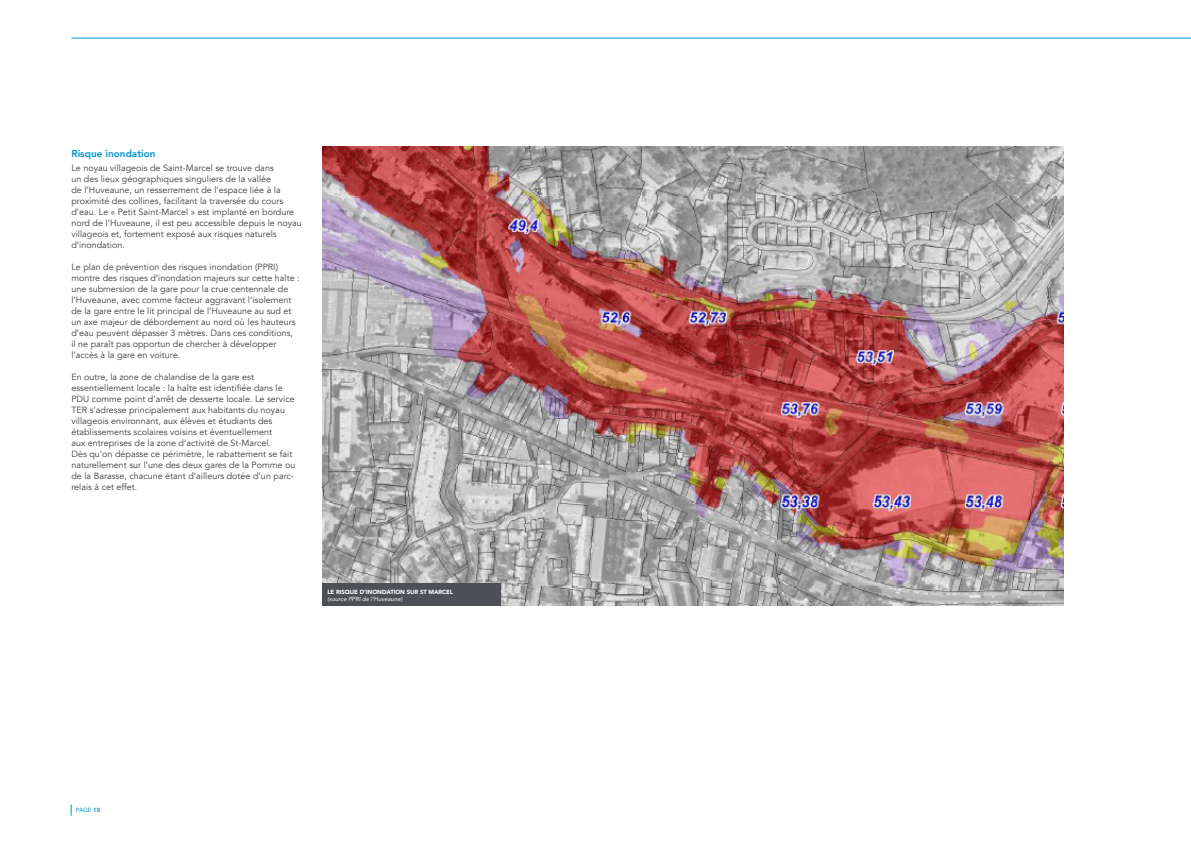
<style>
.page{position:relative;width:1191px;height:842px;background:#fff}
.page>*{position:absolute;margin:0;border:0;box-sizing:border-box;transform-origin:0 0}
.t1{font:800 10px "Avenir";color:#0093d0}
.t2{font:9px/11px "Avenir";color:#3e3e3f}
.legende{font:900 6px "Avenir";letter-spacing:-.01em;color:#fff}
.t3{font:6px "Avenir";color:#0093d0}
.legende-2{font:italic 5.9px "Avenir";color:#fff}
.s1{font-weight:800}
</style>
<div class="page">
<svg style="left:71px;top:804px;width:1px;height:12px"></svg>
<img style="left:323px;top:146px;width:740px;height:460px">
<div style="left:323px;top:583px;width:178px;height:23px;background:#4d5156"></div>
<hr style="left:71px;top:38px;width:1120px;height:1px;background:#0093d0">
<p class="t1" style="left:71px;top:146px;width:86px">Risque inondation</p>
<p class="t2" style="left:71px;top:163px;width:232px">Le noyau villageois de Saint-Marcel se trouve dans<br>un des lieux géographiques singuliers de la vallée<br>de l’Huveaune, un resserrement de l’espace liée à la proximité des collines, facilitant la traversée du cours d’eau. Le « Petit Saint-Marcel » est implanté en bordure nord de l’Huveaune, il est peu accessible depuis le noyau villageois et, fortement exposé aux risques naturels d’inondation.</p>
<p class="t2" style="left:71px;top:262px;width:230px">Le plan de prévention des risques inondation (PPRI) montre des risques d’inondation majeurs sur cette halte : une submersion de la gare pour la crue centennale de l’Huveaune, avec comme facteur aggravant l’isolement de la gare entre le lit principal de l’Huveaune au sud et un axe majeur de débordement au nord où les hauteurs d’eau peuvent dépasser 3 mètres. Dans ces conditions,<br>il ne paraît pas opportun de chercher à développer l’accès à la gare en voiture.</p>
<p class="t2" style="left:71px;top:372px;width:225px">En outre, la zone de chalandise de la gare est essentiellement locale : la halte est identifiée dans le PDU comme point d’arrêt de desserte locale. Le service TER s’adresse principalement aux habitants du noyau villageois environnant, aux élèves et étudiants des établissements scolaires voisins et éventuellement<br>aux entreprises de la zone d’activité de St-Marcel.<br>Dès qu’on dépasse ce périmètre, le rabattement se fait naturellement sur l’une des deux gares de la Pomme ou de la Barasse, chacune étant d’ailleurs dotée d’un parc&shy;relais à cet effet.</p>
<p class="legende" style="left:327px;top:587px;width:127px">LE RISQUE D’INONDATION SUR ST MARCEL</p>
<p class="legende-2" style="left:327px;top:595px;width:76px">(source PPRI de l’Huveaune)</p>
<p class="t3" style="left:76px;top:805px;width:26px">PAGE <span class="s1">18</span></p>
</div>
